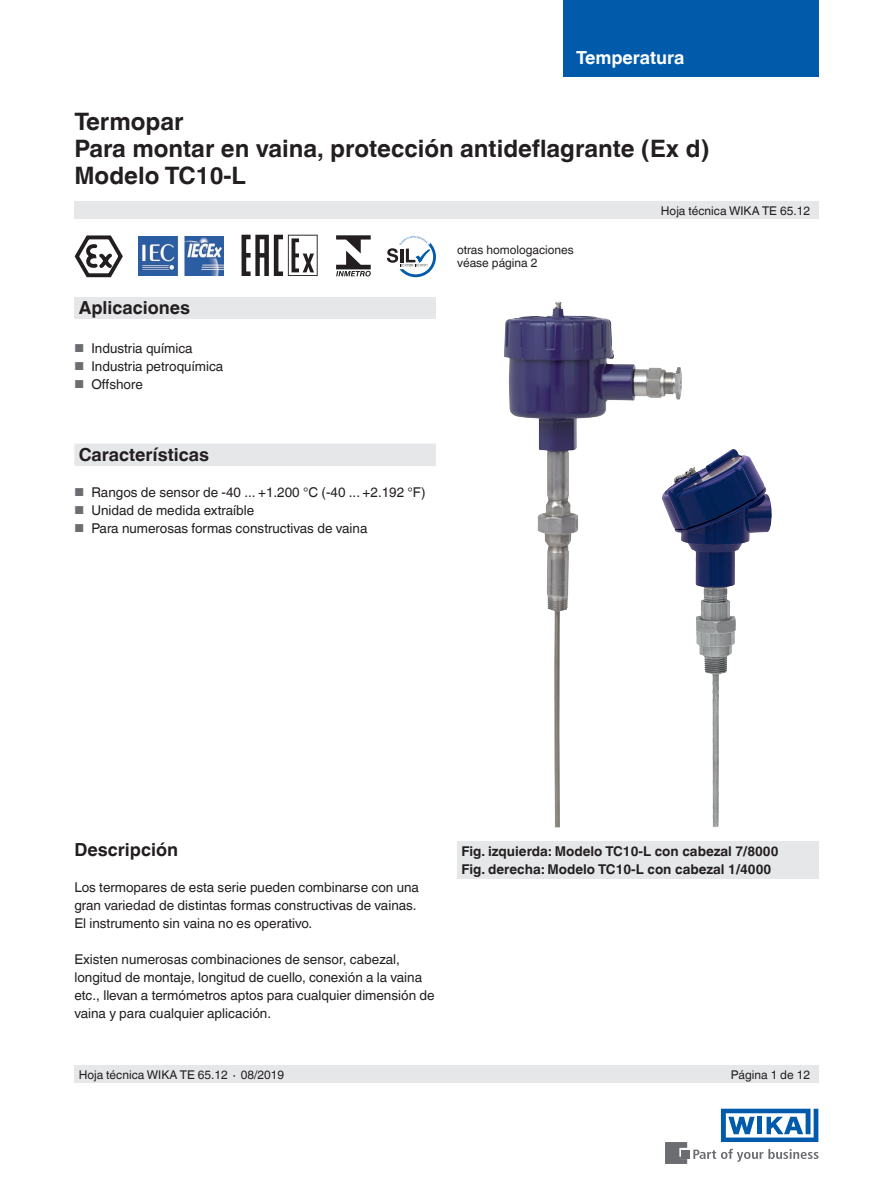
<style>
.page{position:relative;width:893px;height:1188px;background:#fff}
.page>*{position:absolute;margin:0;border:0;box-sizing:border-box;transform-origin:0 0}
.t1{font:700 24px/27px "Helvetica World";color:#231f20}
.t2{font:700 18px "Helvetica World";color:#231f20}
.t3{font:700 18px "Helvetica World";color:#fff}
.t4{font:13.5px/18px "Helvetica World";color:#231f20}
.t5{font:700 13.5px/18px "Helvetica World";color:#231f20}
.t6{font:12px/13.5px "Helvetica World";color:#231f20}
.s1{font-size:11.55px;color:#6c6d70}
</style>
<div class="page">
<div style="left:74px;top:297px;width:362px;height:22px;background:#e6e7e9"></div>
<div style="left:74px;top:202px;width:745px;height:17px;background:#e6e7e9"></div>
<svg style="left:693px;top:1149px;width:126px;height:13px"></svg>
<div style="left:682px;top:1150px;width:8px;height:8px;background:#6c6d70"></div>
<svg style="left:665px;top:1142px;width:22px;height:22px"></svg>
<svg style="left:721px;top:1109px;width:97px;height:33px"></svg>
<div style="left:563px;top:0;width:256px;height:77px;background:#015aaa"></div>
<div style="left:74px;top:1066px;width:745px;height:17px;background:#e6e7e9"></div>
<div style="left:457px;top:842px;width:362px;height:37px;background:#e6e7e9"></div>
<div style="left:74px;top:444px;width:362px;height:22px;background:#e6e7e9"></div>
<svg style="left:74px;top:235px;width:49px;height:43px"></svg>
<svg style="left:242px;top:235px;width:76px;height:41px"></svg>
<svg style="left:336px;top:235px;width:35px;height:41px"></svg>
<img style="left:138px;top:237px;width:86px;height:38px">
<svg style="left:387px;top:236px;width:49px;height:41px"></svg>
<img style="left:504px;top:302px;width:178px;height:525px">
<img style="left:661px;top:450px;width:70px;height:75px">
<h2 class="t3" style="left:576px;top:47px;width:110px">Temperatura</h2>
<h1 class="t1" style="left:74px;top:108px;width:637px">Termopar<br>Para montar en vaina, protección antideflagrante (Ex d)<br>Modelo TC10-L</h1>
<h2 class="t2" style="left:79px;top:297px;width:113px">Aplicaciones</h2>
<p class="t4" style="left:74px;top:339px;width:120px"><span class="s1">■</span> Industria química</p>
<p class="t4" style="left:74px;top:357px;width:150px"><span class="s1">■</span> Industria petroquímica</p>
<p class="t4" style="left:74px;top:375px;width:70px"><span class="s1">■</span> Offshore</p>
<h2 class="t2" style="left:79px;top:444px;width:132px">Características</h2>
<p class="t4" style="left:74px;top:483px;width:353px"><span class="s1">■</span> Rangos de sensor de -40 ... +1.200 °C (-40 ... +2.192 °F)</p>
<p class="t4" style="left:74px;top:501px;width:181px"><span class="s1">■</span> Unidad de medida extraíble</p>
<p class="t4" style="left:74px;top:519px;width:294px"><span class="s1">■</span> Para numerosas formas constructivas de vaina</p>
<p class="t6" style="left:457px;top:243px;width:118px">otras homologaciones véase página 2</p>
<p class="t6" style="left:661px;top:204px;width:151px">Hoja técnica WIKA TE 65.12</p>
<h2 class="t2" style="left:74px;top:839px;width:105px">Descripción</h2>
<p class="t4" style="left:74px;top:878px;width:346px">Los termopares de esta serie pueden combinarse con una gran variedad de distintas formas constructivas de vainas.<br>El instrumento sin vaina no es operativo.</p>
<p class="t4" style="left:74px;top:950px;width:362px">Existen numerosas combinaciones de sensor, cabezal, longitud de montaje, longitud de cuello, conexión a la vaina etc., llevan a termómetros aptos para cualquier dimensión de vaina y para cualquier aplicación.</p>
<p class="t5" style="left:461px;top:843px;width:319px">Fig. izquierda: Modelo TC10-L con cabezal 7/8000<br>Fig. derecha: Modelo TC10-L con cabezal 1/4000</p>
<p class="t6" style="left:79px;top:1068px;width:207px">Hoja técnica WIKA TE 65.12 ∙ 08/2019</p>
<p class="t6" style="left:731px;top:1068px;width:81px">Página 1 de 12</p>
</div>
